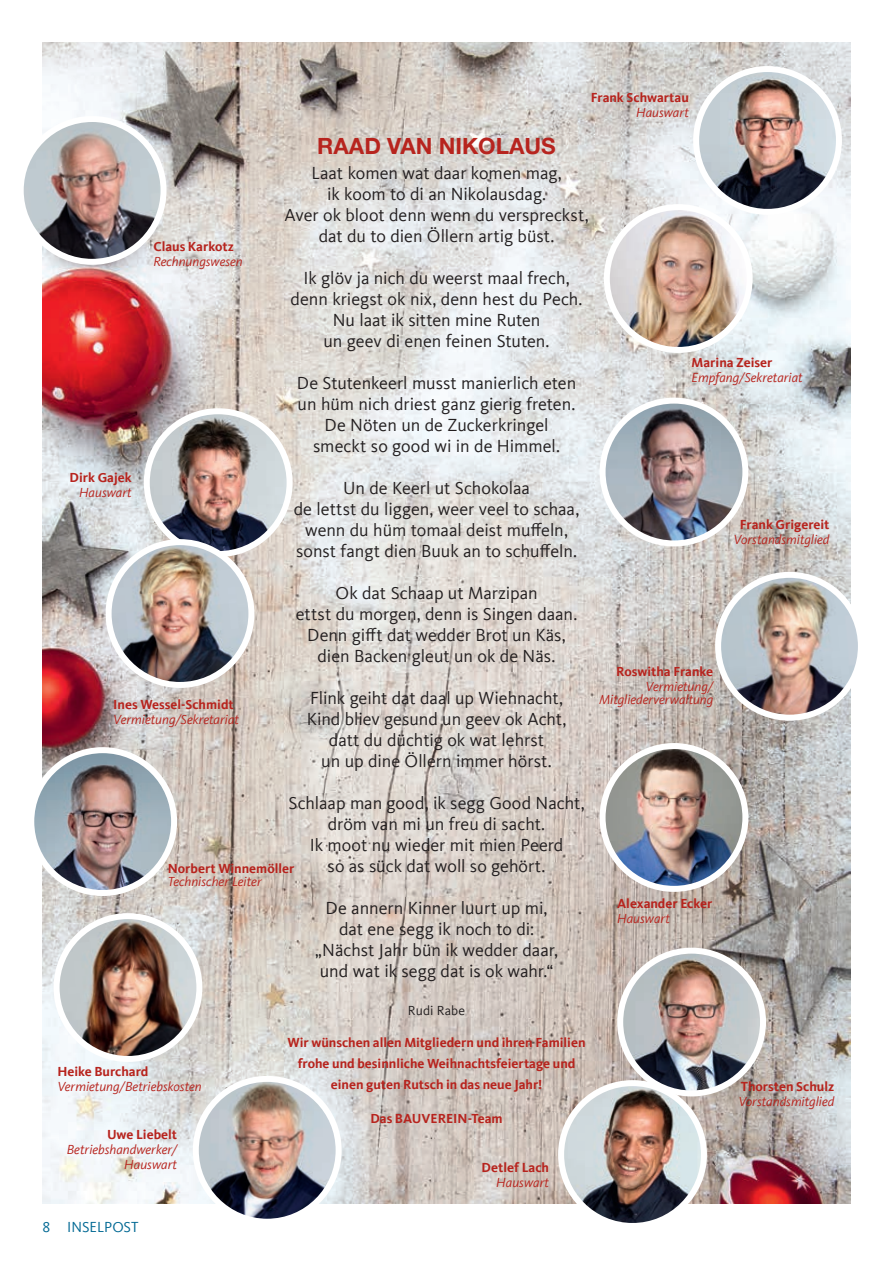
<style>
.page{position:relative;width:893px;height:1263px;background:#fff}
.page>*{position:absolute;margin:0;border:0;box-sizing:border-box;transform-origin:0 0}
.Subline{font:700 22.5px "Helvetica Neue LT Pro";color:#b7241e}
.Fließ{font:18px "Kievit Offc";color:#231f20}
.t1{font:15px "Kievit Offc";color:#006893}
.Fließ-2{font:700 13.5px/21px "Kievit Offc";color:#b7241e}
.Fließ-3{font:italic 13.5px/15px "Kievit Offc";color:#b7241e;text-align:right}
.Fließ-4{font:13.5px "Kievit Offc";letter-spacing:.01em;color:#231f20}
.s1{font-weight:400;font-style:italic}
</style>
<div class="page">
<img style="left:43px;top:43px;width:807px;height:1160px">
<img style="left:147px;top:411px;width:143px;height:143px;border-radius:71px">
<div style="left:144px;top:408px;width:149px;height:149px;border:6px solid #fff;border-radius:50%"></div>
<img style="left:603px;top:401px;width:142px;height:142px;border-radius:71px">
<div style="left:600px;top:398px;width:148px;height:148px;border:6px solid #fff;border-radius:50%"></div>
<img style="left:196px;top:1079px;width:143px;height:143px;border-radius:71px">
<div style="left:193px;top:1076px;width:149px;height:149px;border:6px solid #fff;border-radius:50%"></div>
<img style="left:609px;top:208px;width:141px;height:142px">
<div style="left:604px;top:204px;width:149px;height:149px;border:6px solid #fff;border-radius:50%"></div>
<img style="left:620px;top:951px;width:143px;height:142px;border-radius:71px">
<div style="left:617px;top:948px;width:149px;height:148px;border:6px solid #fff;border-radius:50%"></div>
<img style="left:109px;top:542px;width:142px;height:143px;border-radius:71px">
<div style="left:106px;top:539px;width:148px;height:149px;border:6px solid #fff;border-radius:50%"></div>
<img style="left:696px;top:69px;width:143px;height:143px;border-radius:71px">
<div style="left:693px;top:66px;width:149px;height:149px;border:6px solid #fff;border-radius:50%"></div>
<img style="left:31px;top:750px;width:143px;height:143px;border-radius:71px">
<div style="left:28px;top:747px;width:149px;height:149px;border:6px solid #fff;border-radius:50%"></div>
<img style="left:718px;top:575px;width:143px;height:143px;border-radius:71px">
<div style="left:715px;top:572px;width:149px;height:149px;border:6px solid #fff;border-radius:50%"></div>
<img style="left:57px;top:916px;width:142px;height:143px;border-radius:71px">
<div style="left:54px;top:913px;width:148px;height:149px;border:6px solid #fff;border-radius:50%"></div>
<img style="left:603px;top:746px;width:142px;height:143px;border-radius:70px">
<div style="left:600px;top:743px;width:148px;height:149px;border:6px solid #fff;border-radius:50%"></div>
<img style="left:561px;top:1083px;width:143px;height:143px;border-radius:71px">
<div style="left:558px;top:1080px;width:149px;height:149px;border:6px solid #fff;border-radius:50%"></div>
<img style="left:21px;top:119px;width:143px;height:143px;border-radius:71px">
<div style="left:18px;top:116px;width:149px;height:149px;border:6px solid #fff;border-radius:50%"></div>
<p class="Fließ-2" style="left:591px;top:87px;width:100px">Frank Schwartau</p>
<p class="Fließ-3" style="left:636px;top:105px;width:54px">Hauswart</p>
<p class="Subline" style="left:317px;top:132px;width:240px">RAAD VAN NIKOLAUS</p>
<p class="Fließ" style="left:311px;top:163px;width:252px">Laat komen wat daar komen mag,</p>
<p class="Fließ" style="left:327px;top:184px;width:221px">ik koom to di an Nikolausdag.</p>
<p class="Fließ" style="left:285px;top:205px;width:306px">Aver ok bloot denn wenn du verspreckst,</p>
<p class="Fließ" style="left:319px;top:226px;width:237px">dat du to dien Öllern artig büst.</p>
<p class="Fließ" style="left:303px;top:268px;width:268px">Ik glöv ja nich du weerst maal frech,</p>
<p class="Fließ" style="left:291px;top:289px;width:293px">denn kriegst ok nix, denn hest du Pech.</p>
<p class="Fließ" style="left:333px;top:310px;width:209px">Nu laat ik sitten mine Ruten</p>
<p class="Fließ" style="left:324px;top:331px;width:227px">un geev di enen feinen Stuten.</p>
<p class="Fließ" style="left:297px;top:373px;width:281px">De Stutenkeerl musst manierlich eten</p>
<p class="Fließ" style="left:298px;top:394px;width:279px">un hüm nich driest ganz gierig freten.</p>
<p class="Fließ" style="left:325px;top:415px;width:226px">De Nöten un de Zuckerkringel</p>
<p class="Fließ" style="left:313px;top:436px;width:249px">smeckt so good wi in de Himmel.</p>
<p class="Fließ" style="left:343px;top:478px;width:188px">Un de Keerl ut Schokolaa</p>
<p class="Fließ" style="left:294px;top:499px;width:287px">de lettst du liggen, weer veel to schaa,</p>
<p class="Fließ" style="left:305px;top:520px;width:264px">wenn du hüm tomaal deist muffeln,</p>
<p class="Fließ" style="left:296px;top:541px;width:283px">sonst fangt dien Buuk an to schuffeln.</p>
<p class="Fließ" style="left:335px;top:583px;width:204px">Ok dat Schaap ut Marzipan</p>
<p class="Fließ" style="left:296px;top:604px;width:283px">ettst du morgen, denn is Singen daan.</p>
<p class="Fließ" style="left:307px;top:625px;width:260px">Denn gifft dat wedder Brot un Käs,</p>
<p class="Fließ" style="left:318px;top:646px;width:239px">dien Backen gleut un ok de Näs.</p>
<p class="Fließ" style="left:310px;top:688px;width:254px">Flink geiht dat daal up Wiehnacht,</p>
<p class="Fließ" style="left:307px;top:709px;width:261px">Kind bliev gesund un geev ok Acht,</p>
<p class="Fließ" style="left:329px;top:730px;width:217px">datt du düchtig ok wat lehrst</p>
<p class="Fließ" style="left:321px;top:751px;width:232px">un up dine Öllern immer hörst.</p>
<p class="Fließ" style="left:288px;top:793px;width:298px">Schlaap man good, ik segg Good Nacht,</p>
<p class="Fließ" style="left:328px;top:814px;width:219px">dröm van mi un freu di sacht.</p>
<p class="Fließ" style="left:310px;top:835px;width:255px">Ik moot nu wieder mit mien Peerd</p>
<p class="Fließ" style="left:328px;top:856px;width:219px">so as sück dat woll so gehört.</p>
<p class="Fließ" style="left:326px;top:898px;width:223px">De annern Kinner luurt up mi,</p>
<p class="Fließ" style="left:339px;top:919px;width:197px">dat ene segg ik noch to di:</p>
<p class="Fließ" style="left:315px;top:940px;width:245px">„Nächst Jahr bün ik wedder daar,</p>
<p class="Fließ" style="left:320px;top:961px;width:235px">und wat ik segg dat is ok wahr.“</p>
<p class="Fließ-4" style="left:408px;top:1002px;width:59px">Rudi Rabe</p>
<p class="Fließ-2" style="left:288px;top:1031px;width:300px;text-align:center">Wir wünschen allen Mitgliedern und ihren Familien frohe und besinnliche Weihnachtsfeiertage und einen guten Rutsch in das neue Jahr!</p>
<p class="Fließ-2" style="left:371px;top:1108px;width:134px">Das BAUVEREIN-Team</p>
<p class="Fließ-2" style="left:153px;top:236px;width:82px">Claus Karkotz</p>
<p class="Fließ-3" style="left:153px;top:254px;width:91px">Rechnungswesen</p>
<p class="Fließ-2" style="left:70px;top:467px;width:64px">Dirk Gajek</p>
<p class="Fließ-3" style="left:79px;top:485px;width:54px">Hauswart</p>
<p class="Fließ-2" style="left:113px;top:694px;width:122px">Ines Wessel-Schmidt</p>
<p class="Fließ-3" style="left:113px;top:712px;width:127px">Vermietung/Sekretariat</p>
<p class="Fließ-2" style="left:168px;top:861px;width:128px;line-height:13.5px">Norbert Winnemöller<br><span class="s1">Technischer Leiter</span></p>
<p class="Fließ-2" style="left:57px;top:1061px;width:93px">Heike Burchard</p>
<p class="Fließ-3" style="left:57px;top:1079px;width:146px">Vermietung/Betriebskosten</p>
<p class="Fließ-2" style="left:107px;top:1124px;width:71px">Uwe Liebelt</p>
<p class="Fließ-3" style="left:67px;top:1142px;width:112px">Betriebshandwerker/<br>Hauswart</p>
<p class="Fließ-2" style="left:482px;top:1157px;width:69px">Detlef Lach</p>
<p class="Fließ-3" style="left:496px;top:1175px;width:54px">Hauswart</p>
<p class="Fließ-2" style="left:692px;top:352px;width:82px">Marina Zeiser</p>
<p class="Fließ-3" style="left:692px;top:370px;width:113px">Empfang/Sekretariat</p>
<p class="Fließ-2" style="left:740px;top:514px;width:91px">Frank Grigereit</p>
<p class="Fließ-3" style="left:734px;top:532px;width:97px">Vorstandsmitglied</p>
<p class="Fließ-2" style="left:616px;top:661px;width:99px">Roswitha Franke</p>
<p class="Fließ-3" style="left:599px;top:679px;width:116px;line-height:13.5px">Vermietung/<br>Mitgliederverwaltung</p>
<p class="Fließ-2" style="left:617px;top:892px;width:97px">Alexander Ecker</p>
<p class="Fließ-3" style="left:617px;top:910px;width:54px">Hauswart</p>
<p class="Fließ-2" style="left:741px;top:1076px;width:95px">Thorsten Schulz</p>
<p class="Fließ-3" style="left:738px;top:1094px;width:97px">Vorstandsmitglied</p>
<p class="t1" style="left:43px;top:1218px;width:98px">8 INSELPOST</p>
</div>
